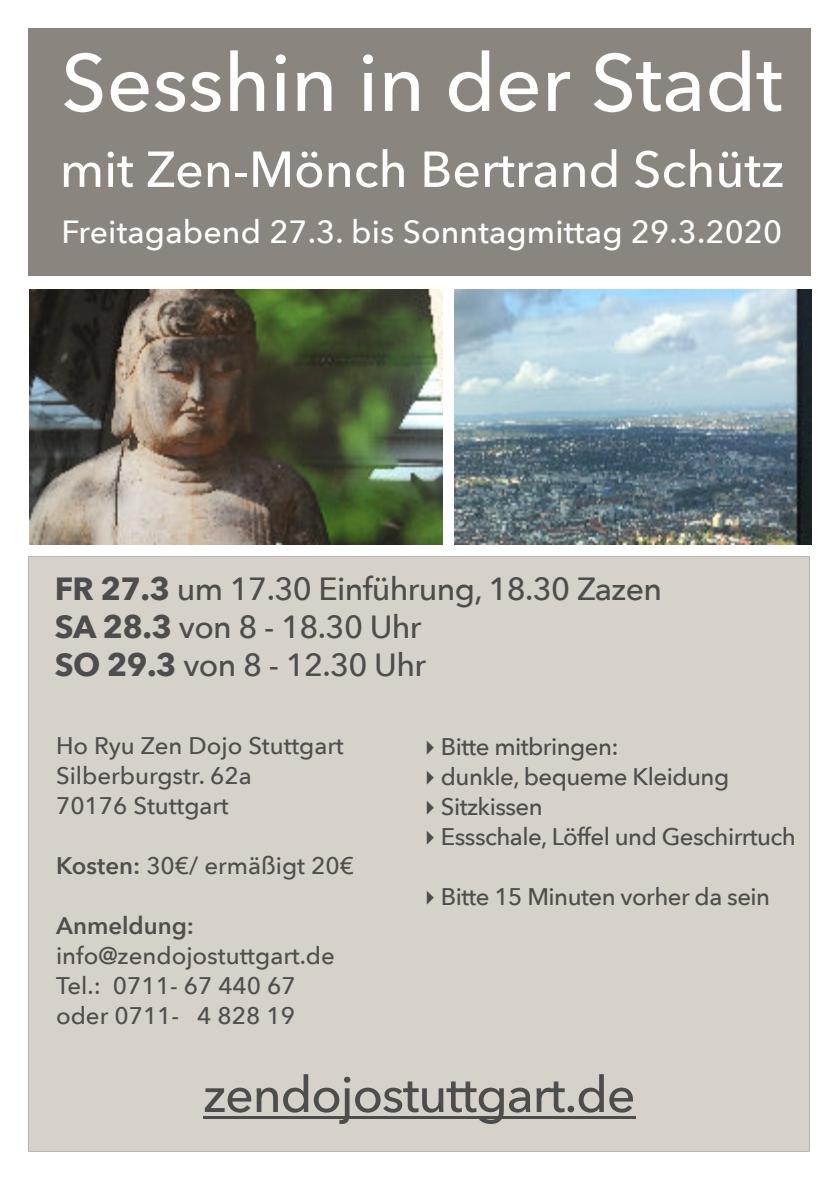
<style>
.page{position:relative;width:840px;height:1191px;background:#fff}
.page>*{position:absolute;margin:0;border:0;box-sizing:border-box;transform-origin:0 0}
.t1{font:500 80px "Avenir Next";color:#fff}
.t2{font:500 50px "Avenir Next";color:#fff}
.t3{font:500 50px "Avenir Next";letter-spacing:-.025em;color:#4d4d4d}
.t4{font:500 32px/38.4px "Avenir Next";letter-spacing:-.02em;color:#4d4d4d}
.t5{font:500 32px "Avenir Next";letter-spacing:.005em;color:#fff}
.t6{font:500 24px/30px "Avenir Next";color:#4f4e4d}
.t7{font:500 24px/30px "Avenir Next";letter-spacing:-.025em;color:#4d4d4d}
.t8{font:600 24px "Avenir Next";color:#4f4e4d}
.s1{font-weight:700}
.s2{font-weight:600}
.s3{font-family:"Lucida Grande";font-weight:700}
</style>
<div class="page">
<div style="left:28px;top:556px;width:782px;height:596px;background:#d7d2c9"></div>
<img style="left:454px;top:290px;width:358px;height:255px">
<div style="left:29px;top:29px;width:782px;height:247px;background:#8a857e"></div>
<img style="left:29px;top:289px;width:413px;height:255px">
<hr style="left:203px;top:1116px;width:432px;height:2px;background:#4d4d4d">
<h1 class="t1" style="left:61px;top:31px;width:723px">Sesshin in der Stadt</h1>
<h2 class="t2" style="left:60px;top:137px;width:725px">mit Zen-Mönch Bertrand Schütz</h2>
<h3 class="t5" style="left:62px;top:211px;width:722px">Freitagabend 27.3. bis Sonntagmittag 29.3.2020</h3>
<h3 class="t4" style="left:55px;top:570px;width:608px"><span class="s1">FR 27.3</span> um 17.30 Einführung, 18.30 Zazen<br><span class="s1">SA 28.3</span> von 8 - 18.30 Uhr<br><span class="s1">SO 29.3</span> von 8 - 12.30 Uhr</h3>
<p class="t6" style="left:56px;top:731px;width:289px">Ho Ryu Zen Dojo Stuttgart<br>Silberburgstr. 62a<br>70176 Stuttgart</p>
<p class="t6" style="left:56px;top:851px;width:299px"><span class="s2">Kosten:</span> 30€/ ermäßigt 20€</p>
<p class="t8" style="left:56px;top:910px;width:140px">Anmeldung:</p>
<p class="t6" style="left:56px;top:941px;width:280px">info@zendojostuttgart.de<br>Tel.: 0711- 67 440 67 oder 0711- 4 828 19</p>
<p class="t7" style="left:423px;top:732px;width:374px"><span class="s3">‣</span> Bitte mitbringen:<br><span class="s3">‣</span> dunkle, bequeme Kleidung<br><span class="s3">‣</span> Sitzkissen<br><span class="s3">‣</span> Essschale, Löffel und Geschirrtuch</p>
<p class="t7" style="left:423px;top:882px;width:349px"><span class="s3">‣</span> Bitte 15 Minuten vorher da sein</p>
<h2 class="t3" style="left:203px;top:1062px;width:434px">zendojostuttgart.de</h2>
</div>
